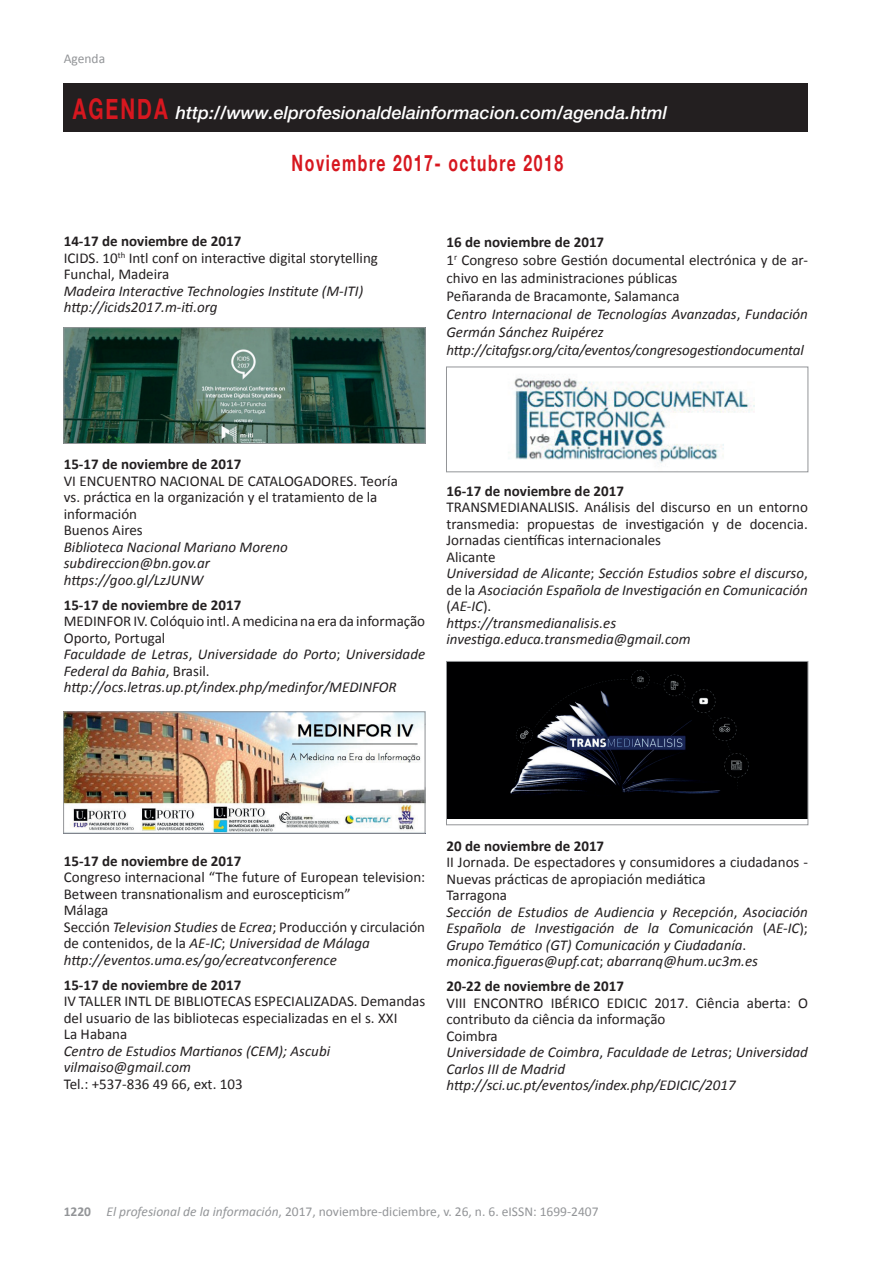
<style>
.page{position:relative;width:893px;height:1263px;background:#fff}
.page>*{position:absolute;margin:0;border:0;box-sizing:border-box;transform-origin:0 0}
.t1{font:700 22.5px "Helvetica Neue";letter-spacing:.1em;color:#d7171f;scale:.7 1}
.t2{font:italic 500 18px "Helvetica Neue";color:#fff}
.t3{font:italic 15px/16.5px "Calibri";color:#231f20}
.t4{font:15px/16.5px "Calibri";color:#231f20}
.t5{font:700 15px "Calibri";color:#231f20}
.t6{font:13.5px "Calibri";color:#939598}
.s1{font-weight:700;font-style:normal;font-size:28.5px;color:#d7171f}
.s2{font-weight:700}
.s3{font-weight:700;font-style:normal}
.s4{font-style:normal}
.s5{font-style:italic}
</style>
<div class="page">
<div style="left:64px;top:83px;width:744px;height:48px;background:#231f20"></div>
<img style="left:66px;top:329px;width:357px;height:113px">
<div style="left:64px;top:327px;width:361px;height:117px;border:1px solid #939598"></div>
<img style="left:65px;top:714px;width:358px;height:117px">
<div style="left:63px;top:712px;width:362px;height:121px;border:1px solid #939598"></div>
<img style="left:448px;top:663px;width:358px;height:156px">
<div style="left:446px;top:661px;width:362px;height:164px;border:1px solid #939598"></div>
<img style="left:508px;top:378px;width:247px;height:85px">
<div style="left:446px;top:367px;width:362px;height:105px;border:1px solid #939598"></div>
<p class="t6" style="left:64px;top:50px;width:43px">Agenda</p>
<p class="t2" style="left:73px;top:102px;width:596px"><span class="s1">AGENDA</span> http://www.elprofesionaldelainformacion.com/agenda.html</p>
<h1 class="t1" style="left:292px;top:145px;width:389px">Noviembre 2017- octubre 2018</h1>
<p class="t4" style="left:64px;top:233px;width:316px"><span class="s2">14-17 de noviembre de 2017<br></span>ICIDS. 10<sup>th</sup> Intl conf on interactive digital storytelling<br>Funchal, Madeira</p>
<p class="t3" style="left:64px;top:282px;width:301px">Madeira Interactive Technologies Institute (M-ITI) http://icids2017.m-iti.org</p>
<p class="t3" style="left:446px;top:233px;width:363px;line-height:18px"><span class="s3">16 de noviembre de 2017<br></span><span class="s4">1</span><sup>r</sup> <span class="s4">Congreso sobre Gestión documental electrónica y de ar&shy;chivo en las administraciones públicas<br>Peñaranda de Bracamonte, Salamanca<br></span>Centro Internacional de Tecnologías Avanzadas<span class="s4">,</span> Fundación Germán Sánchez Ruipérez http://citafgsr.org/cita/eventos/congresogestiondocumental</p>
<p class="t5" style="left:64px;top:455px;width:179px">15-17 de noviembre de 2017</p>
<p class="t4" style="left:64px;top:472px;width:336px">VI ENCUENTRO NACIONAL DE CATALOGADORES. Teoría vs. práctica en la organización y el tratamiento de la información<br>Buenos Aires</p>
<p class="t3" style="left:64px;top:538px;width:226px">Biblioteca Nacional Mariano Moreno subdireccion@bn.gov.ar https://goo.gl/LzJUNW</p>
<p class="t5" style="left:64px;top:595px;width:179px">15-17 de noviembre de 2017</p>
<p class="t3" style="left:64px;top:612px;width:363px"><span class="s4">MEDINFOR IV. Colóquio intl. A medicina na era da informação Oporto, Portugal<br></span>Faculdade de Letras<span class="s4">,</span> Universidade do Porto<span class="s4">;</span> Universidade Federal da Bahia<span class="s4">, Brasil. </span>http://ocs.letras.up.pt/index.php/medinfor/MEDINFOR</p>
<p class="t5" style="left:446px;top:481px;width:179px">16-17 de noviembre de 2017</p>
<p class="t3" style="left:446px;top:498px;width:363px"><span class="s4">TRANSMEDIANALISIS. Análisis del discurso en un entorno transmedia: propuestas de investigación y de docencia.<br>Jornadas científicas internacionales<br>Alicante<br></span>Universidad de Alicante<span class="s4">;</span> Sección Estudios sobre el discurso<span class="s4">, de la</span> Asociación Española de Investigación en Comunicación <span class="s4">(</span>AE-IC<span class="s4">).<br></span>https://transmedianalisis.es investiga.educa.transmedia@gmail.com</p>
<p class="t5" style="left:64px;top:851px;width:179px">15-17 de noviembre de 2017</p>
<p class="t4" style="left:64px;top:869px;width:363px">Congreso internacional “The future of European television:<br>Between transnationalism and euroscepticism”<br>Málaga<br>Sección <span class="s5">Television Studies</span> de <span class="s5">Ecrea</span>; Producción y circulación de contenidos, de la <span class="s5">AE-IC</span>; <span class="s5">Universidad de Málaga http://eventos.uma.es/go/ecreatvconference</span></p>
<p class="t5" style="left:64px;top:975px;width:179px">15-17 de noviembre de 2017</p>
<p class="t4" style="left:64px;top:993px;width:363px">IV TALLER INTL DE BIBLIOTECAS ESPECIALIZADAS. Demandas del usuario de las bibliotecas especializadas en el s. XXI<br>La Habana</p>
<p class="t3" style="left:64px;top:1042px;width:268px">Centro de Estudios Martianos (CEM); Ascubi vilmaiso@gmail.com</p>
<p class="t4" style="left:64px;top:1076px;width:180px">Tel.: +537-836 49 66, ext. 103</p>
<p class="t5" style="left:446px;top:836px;width:159px">20 de noviembre de 2017</p>
<p class="t3" style="left:446px;top:853px;width:363px"><span class="s4">II Jornada. De espectadores y consumidores a ciudadanos - Nuevas prácticas de apropiación mediática<br>Tarragona<br></span>Sección de Estudios de Audiencia y Recepción<span class="s4">,</span> Asociación Española de Investigación de la Comunicación <span class="s4">(</span>AE-IC<span class="s4">); </span>Grupo Temático (GT) Comunicación y Ciudadanía<span class="s4">. </span>monica.figueras@upf.cat<span class="s4">;</span> abarranq@hum.uc3m.es</p>
<p class="t5" style="left:446px;top:977px;width:179px">20-22 de noviembre de 2017</p>
<p class="t3" style="left:446px;top:994px;width:363px"><span class="s4">VIII ENCONTRO IBÉRICO EDICIC 2017. Ciência aberta: O contributo da ciência da informação<br>Coimbra<br></span>Universidade de Coimbra<span class="s4">,</span> Faculdade de Letras<span class="s4">;</span> Universidad Carlos III de Madrid http://sci.uc.pt/eventos/index.php/EDICIC/2017</p>
<p class="t6" style="left:64px;top:1203px;width:536px"><span class="s2">1220</span> <span class="s5">El profesional de la información</span>, 2017, noviembre-diciembre, v. 26, n. 6. eISSN: 1699-2407</p>
</div>
